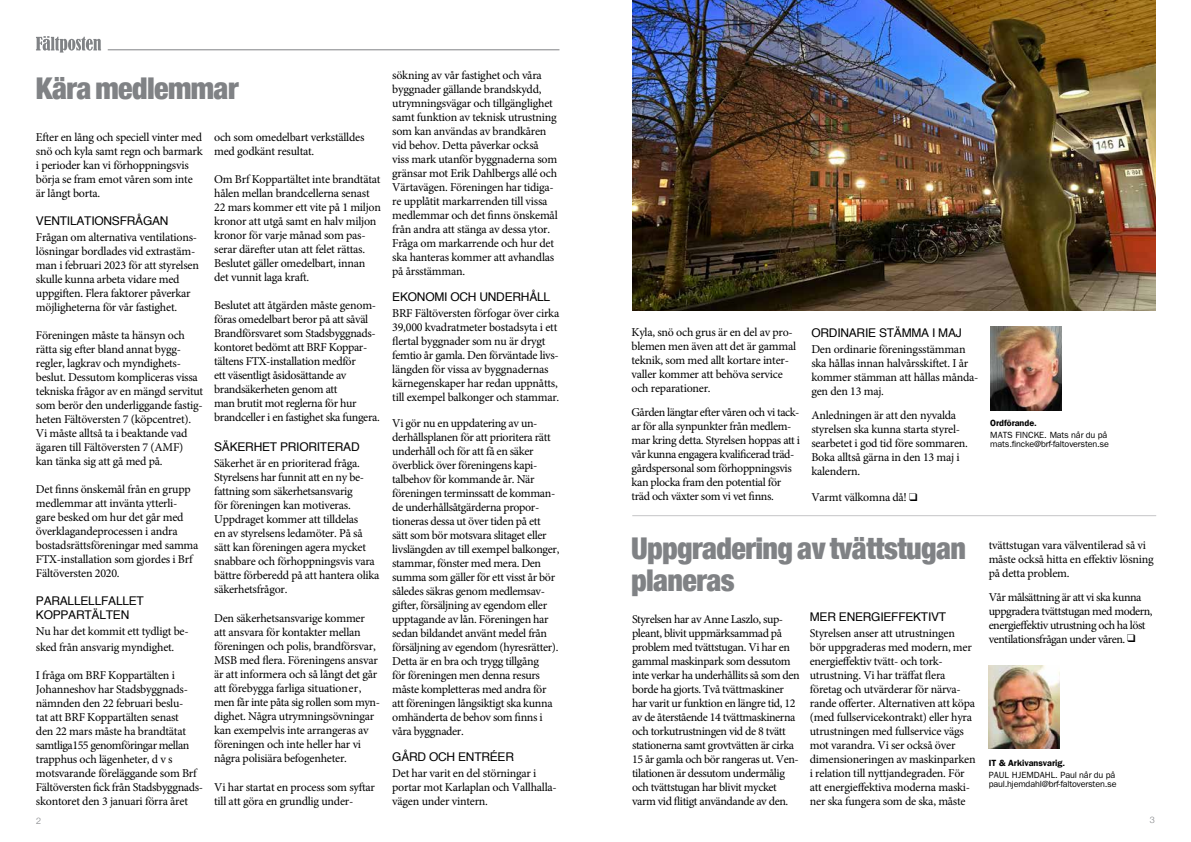
<style>
.page{position:relative;width:1191px;height:842px;background:#fff}
.page>*{position:absolute;margin:0;border:0;box-sizing:border-box;transform-origin:0 0}
.t1{font:900 condensed 30px/32px "Helvetica Neue";letter-spacing:-.02em;color:#808285}
.t2{font:12px/14px "Minion Pro";letter-spacing:-.02em;color:#000}
.t3{font:12px/14px "Helvetica";letter-spacing:-.02em;color:#000}
.t4{font:12px/14px "Minion Pro";letter-spacing:-.04em;color:#000}
.t5{font:9px/9px "ITC Franklin Gothic Std";letter-spacing:-.02em;color:#000}
.t6{font:600 9px "Franklin Gothic LT";color:#000}
.t7{font:300 9px "Helvetica Neue";color:#808285}
</style>
<div class="page">
<hr style="left:631px;top:50px;width:449px;height:1px;background:#808285">
<hr style="left:108px;top:50px;width:451px;height:1px;background:#808285">
<svg style="left:36px;top:36px;width:65px;height:17px"></svg>
<hr style="left:632px;top:302px;width:524px;height:1px;background:#808285">
<img style="left:990px;top:326px;width:72px;height:84px">
<img style="left:632px;top:0;width:523px;height:311px">
<hr style="left:632px;top:515px;width:524px;height:1px;background:#808285">
<img style="left:988px;top:666px;width:71px;height:82px">
<h1 class="t1" style="left:36px;top:70px;width:204px">Kära medlemmar</h1>
<p class="t2" style="left:36px;top:130px;width:168px">Efter en lång och speciell vinter med snö och kyla samt regn och barmark i perioder kan vi förhoppningsvis börja se fram emot våren som inte är långt borta.</p>
<p class="t3" style="left:36px;top:214px;width:134px">VENTILATIONSFRÅGAN</p>
<p class="t2" style="left:36px;top:230px;width:165px">Frågan om alternativa ventilations&shy;lösningar bordlades vid extrastäm&shy;man i februari 2023 för att styrelsen skulle kunna arbeta vidare med uppgiften. Flera faktorer påverkar möjligheterna för vår fastighet.</p>
<p class="t2" style="left:36px;top:328px;width:169px">Föreningen måste ta hänsyn och rätta sig efter bland annat bygg&shy;regler, lagkrav och myndighets&shy;beslut. Dessutom kompliceras vissa tekniska frågor av en mängd servitut som berör den underliggande fastig&shy;heten Fältöversten 7 (köpcentret).<br>Vi måste alltså ta i beaktande vad ägaren till Fältöversten 7 (AMF) kan tänka sig att gå med på.</p>
<p class="t2" style="left:36px;top:482px;width:164px">Det finns önskemål från en grupp medlemmar att invänta ytterli&shy;gare besked om hur det går med överklagandeprocessen i andra bostadsrättsföreningar med samma<br>FTX-installation som gjordes i Brf<br>Fältöversten 2020.</p>
<p class="t3" style="left:36px;top:594px;width:110px">PARALLELLFALLET<br>KOPPARTÄLTEN</p>
<p class="t2" style="left:36px;top:623px;width:154px;line-height:16px">Nu har det kommit ett tydligt be&shy;sked från ansvarig myndighet.</p>
<p class="t2" style="left:36px;top:668px;width:169px">I fråga om BRF Koppartälten i<br>Johanneshov har Stadsbyggnads&shy;nämnden den 22 februari beslu-<br>tat att BRF Koppartälten senast<br>den 22 mars måste ha brandtätat samtliga155 genomföringar mellan trapphus och lägenheter, d v s motsvarande föreläggande som Brf<br>Fältöversten fick från Stadsbyggnads&shy;skontoret den 3 januari förra året</p>
<p class="t7" style="left:36px;top:813px;width:7px">2</p>
<p class="t2" style="left:214px;top:130px;width:152px">och som omedelbart verkställdes med godkänt resultat.</p>
<p class="t2" style="left:214px;top:172px;width:168px">Om Brf Koppartältet inte brandtätat hålen mellan brandcellerna senast 22 mars kommer ett vite på 1 miljon kronor att utgå samt en halv miljon kronor för varje månad som pas&shy;serar därefter utan att felet rättas.<br>Beslutet gäller omedelbart, innan det vunnit laga kraft.</p>
<p class="t2" style="left:214px;top:298px;width:167px">Beslutet att åtgärden måste genom&shy;föras omedelbart beror på att såväl Brandförsvaret som Stadsbyggnads&shy;kontoret bedömt att BRF Koppar&shy;tältens FTX-installation medför<br>ett väsentligt åsidosättande av brandsäkerheten genom att<br>man brutit mot reglerna för hur brandceller i en fastighet ska fungera.</p>
<p class="t3" style="left:214px;top:440px;width:147px">SÄKERHET PRIORITERAD</p>
<p class="t2" style="left:214px;top:456px;width:167px">Säkerhet är en prioriterad fråga.<br>Styrelsens har funnit att en ny be&shy;fattning som säkerhetsansvarig<br>för föreningen kan motiveras.<br>Uppdraget kommer att tilldelas<br>en av styrelsens ledamöter. På så sätt kan föreningen agera mycket snabbare och förhoppningsvis vara bättre förberedd på att hantera olika säkerhetsfrågor.</p>
<p class="t2" style="left:214px;top:611px;width:167px">Den säkerhetsansvarige kommer<br>att ansvara för kontakter mellan föreningen och polis, brandförsvar, MSB med flera. Föreningens ansvar är att informera och så långt det går att förebygga farliga situationer, men får inte påta sig rollen som myn&shy;dighet. Några utrymningsövningar kan exempelvis inte arrangeras av föreningen och inte heller har vi några polisiära befogenheter.</p>
<p class="t2" style="left:214px;top:780px;width:162px">Vi har startat en process som syftar till att göra en grundlig under-</p>
<p class="t2" style="left:392px;top:68px;width:167px">sökning av vår fastighet och våra byggnader gällande brandskydd, utrymningsvägar och tillgänglighet samt funktion av teknisk utrustning som kan användas av brandkåren vid behov. Detta påverkar också viss mark utanför byggnaderna som gränsar mot Erik Dahlbergs allé och Värtavägen. Föreningen har tidiga&shy;re upplåtit markarrenden till vissa medlemmar och det finns önskemål från andra att stänga av dessa ytor.<br>Fråga om markarrende och hur det ska hanteras kommer att avhandlas på årsstämman.</p>
<p class="t3" style="left:392px;top:290px;width:159px">EKONOMI OCH UNDERHÅLL</p>
<p class="t2" style="left:392px;top:306px;width:169px">BRF Fältöversten förfogar över cirka 39,000 kvadratmeter bostadsyta i ett flertal byggnader som nu är drygt femtio år gamla. Den förväntade livs&shy;längden för vissa av byggnadernas kärnegenskaper har redan uppnåtts, till exempel balkonger och stammar.</p>
<p class="t2" style="left:392px;top:416px;width:169px">Vi gör nu en uppdatering av un&shy;derhållsplanen för att prioritera rätt underhåll och för att få en säker överblick över föreningens kapi&shy;talbehov för kommande år. När föreningen terminssatt de komman&shy;de underhållsåtgärderna propor&shy;tioneras dessa ut över tiden på ett sätt som bör motsvara slitaget eller livslängden av till exempel balkonger, stammar, fönster med mera. Den summa som gäller för ett visst år bör således säkras genom medlemsav&shy;gifter, försäljning av egendom eller upptagande av lån. Föreningen har sedan bildandet använt medel från försäljning av egendom (hyresrätter).<br>Detta är en bra och trygg tillgång<br>för föreningen men denna resurs måste kompletteras med andra för att föreningen långsiktigt ska kunna omhänderta de behov som finns i våra byggnader.</p>
<p class="t3" style="left:392px;top:750px;width:123px">GÅRD OCH ENTRÉER</p>
<p class="t2" style="left:392px;top:766px;width:166px">Det har varit en del störningar i portar mot Karlaplan och Vallhalla&shy;vägen under vintern.</p>
<p class="t2" style="left:631px;top:326px;width:166px">Kyla, snö och grus är en del av pro&shy;blemen men även att det är gammal teknik, som med allt kortare inter&shy;valler kommer att behöva service och reparationer.</p>
<p class="t2" style="left:631px;top:406px;width:170px">Gården längtar efter våren och vi tack&shy;ar för alla synpunkter från medlem&shy;mar kring detta. Styrelsen hoppas att i vår kunna engagera kvalificerad träd&shy;gårdspersonal som förhoppningsvis kan plocka fram den potential för träd och växter som vi vet finns.</p>
<p class="t3" style="left:811px;top:326px;width:152px">ORDINARIE STÄMMA I MAJ</p>
<p class="t2" style="left:811px;top:342px;width:169px">Den ordinarie föreningsstämman ska hållas innan halvårsskiftet. I år kommer stämman att hållas månda&shy;gen den 13 maj.</p>
<p class="t2" style="left:811px;top:408px;width:158px">Anledningen är att den nyvalda styrelsen ska kunna starta styrel&shy;searbetet i god tid före sommaren.<br>Boka alltså gärna in den 13 maj i kalendern.</p>
<p class="t2" style="left:811px;top:490px;width:108px">Varmt välkomna då! ❑</p>
<p class="t6" style="left:990px;top:418px;width:48px">Ordförande.</p>
<p class="t5" style="left:990px;top:431px;width:120px">MATS FINCKE. Mats når du på mats.fincke@brf-faltoversten.se</p>
<h1 class="t1" style="left:631px;top:530px;width:337px">Uppgradering av tvättstugan planeras</h1>
<p class="t3" style="left:810px;top:610px;width:138px">MER ENERGIEFFEKTIVT</p>
<p class="t2" style="left:810px;top:626px;width:167px">Styrelsen anser att utrustningen<br>bör uppgraderas med modern, mer energieffektiv tvätt- och tork&shy;utrustning. Vi har träffat flera företag och utvärderar för närva&shy;rande offerter. Alternativen att köpa (med fullservicekontrakt) eller hyra utrustningen med fullservice vägs mot varandra. Vi ser också över dimensioneringen av maskinparken i relation till nyttjandegraden. För att energieffektiva moderna maski&shy;ner ska fungera som de ska, måste</p>
<p class="t2" style="left:632px;top:613px;width:169px">Styrelsen har av Anne Laszlo, sup&shy;pleant, blivit uppmärksammad på problem med tvättstugan. Vi har en gammal maskinpark som dessutom inte verkar ha underhållits så som den borde ha gjorts. Två tvättmaskiner har varit ur funktion en längre tid, 12 av de återstående 14 tvättmaskinerna och torkutrustningen vid de 8 tvätt stationerna samt grovtvätten är cirka 15 år gamla och bör rangeras ut. Ven&shy;tilationen är dessutom undermålig och tvättstugan har blivit mycket varm vid flitigt användande av den.</p>
<p class="t2" style="left:988px;top:538px;width:167px">tvättstugan vara välventilerad så vi måste också hitta en effektiv lösning på detta problem.</p>
<p class="t4" style="left:988px;top:590px;width:165px">Vår målsättning är att vi ska kunna uppgradera tvättstugan med modern, energieffektiv utrustning och ha löst ventilationsfrågan under våren. ❑</p>
<p class="t6" style="left:988px;top:758px;width:78px">IT &amp; Arkivansvarig.</p>
<p class="t5" style="left:988px;top:771px;width:129px">PAUL HJEMDAHL. Paul når du på paul.hjemdahl@brf-faltoversten.se</p>
<p class="t7" style="left:1150px;top:812px;width:7px">3</p>
</div>
